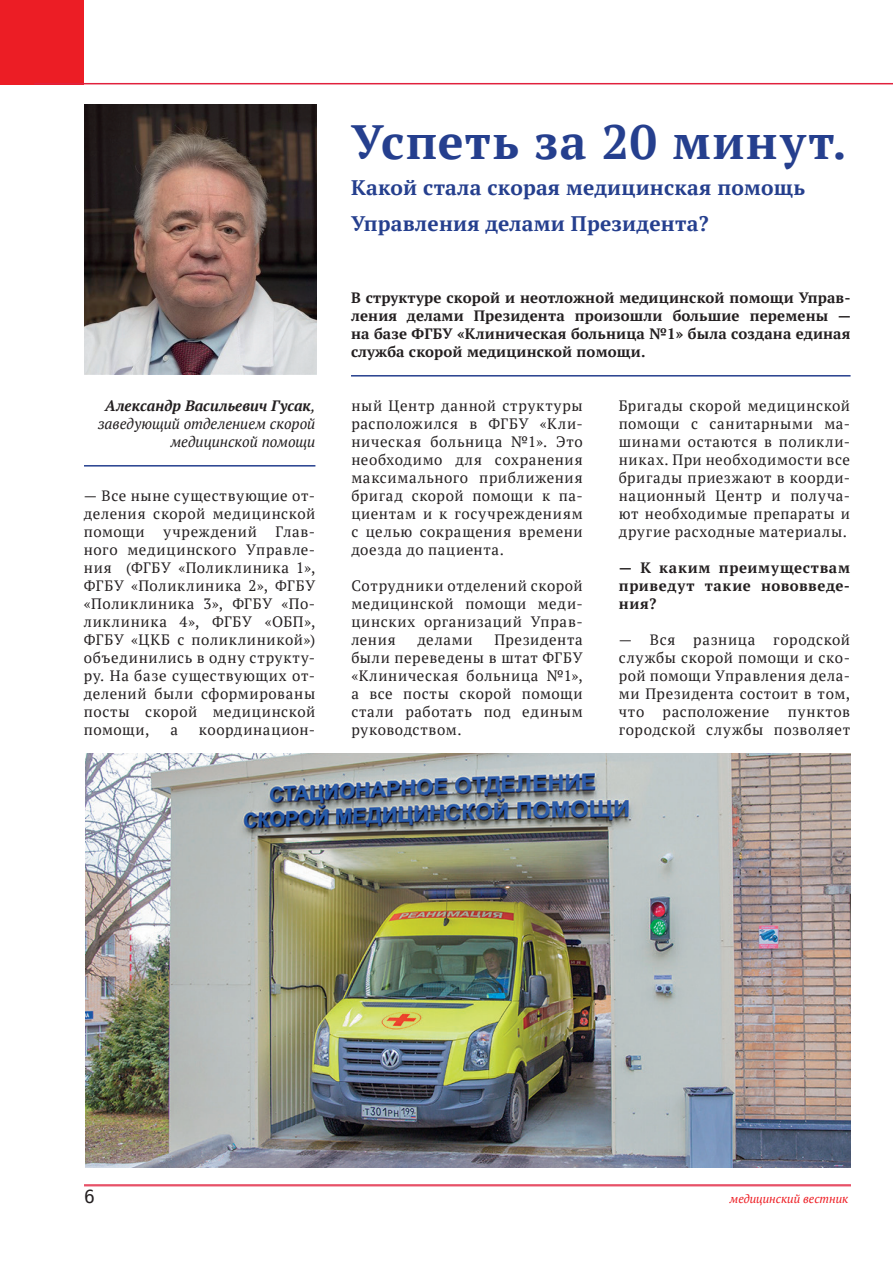
<style>
.page{position:relative;width:893px;height:1263px;background:#fff}
.page>*{position:absolute;margin:0;border:0;box-sizing:border-box;transform-origin:0 0}
.t1{font:700 48px "PT Serif";letter-spacing:.03em;color:#253f8e}
.t2{font:700 21px/36px "PT Serif";letter-spacing:.01em;color:#253f8e}
.t3{font:18px "Menlo";color:#231f20}
.t4{font:15px/18px "PT Serif";letter-spacing:.045em;color:#231f20;text-align:justify}
.t5{font:700 15px/18px "PT Serif";letter-spacing:.01em;color:#231f20;text-align:justify}
.t6{font:italic 15px/18px "PT Serif";letter-spacing:-.005em;color:#231f20;text-align:right}
.t7{font:italic 12px "PT Serif";color:#ee1d23}
.s1{font-weight:700}
</style>
<div class="page">
<img style="left:84px;top:105px;width:232px;height:270px">
<hr style="left:84px;top:465px;width:231px;height:2px;background:#253f8e">
<hr style="left:351px;top:375px;width:499px;height:2px;background:#253f8e">
<img style="left:86px;top:753px;width:765px;height:414px">
<div style="left:0;top:0;width:84px;height:85px;background:#ec1d25"></div>
<hr style="left:34px;top:83px;width:859px;height:1px;background:#e1213d">
<hr style="left:84px;top:1184px;width:767px;height:1px;background:#e1213d">
<hr style="left:84px;top:1185px;width:767px;height:1px;background:#e1213d">
<p class="t6" style="left:98px;top:397px;width:219px"><span class="s1">Александр Васильевич Гусак</span>, заведующий отделением скорой медицинской помощи</p>
<p class="t4" style="left:84px;top:487px;width:233px">— Все ныне существующие от&shy;деления скорой медицинской помощи учреждений Глав&shy;ного медицинского Управле&shy;ния (ФГБУ «Поликлиника 1», ФГБУ «Поликлиника 2», ФГБУ «Поликлиника 3», ФГБУ «По&shy;ликлиника 4», ФГБУ «ОБП», ФГБУ «ЦКБ с поликлиникой») объединились в одну структу&shy;ру. На базе существующих от&shy;делений были сформированы посты скорой медицинской помощи,</p>
<p class="t4" style="left:170px;top:721px;width:9px">а</p>
<p class="t4" style="left:199px;top:721px;width:118px">координацион-</p>
<h1 class="t1" style="left:351px;top:110px;width:497px">Успеть за 20 минут.</h1>
<h2 class="t2" style="left:351px;top:169px;width:456px">Какой стала скорая медицинская помощь<br>Управления делами Президента?</h2>
<p class="t5" style="left:351px;top:288px;width:502px">В структуре скорой и неотложной медицинской помощи Управ&shy;ления делами Президента произошли большие перемены — на базе ФГБУ «Клиническая больница №1» была создана единая служба скорой медицинской помощи.</p>
<p class="t4" style="left:351px;top:397px;width:233px">ный Центр данной структуры расположился в ФГБУ «Кли&shy;ническая больница №1». Это необходимо для сохранения максимального приближения бригад скорой помощи к па&shy;циентам и к госучреждениям с целью сокращения времени доезда до пациента.</p>
<p class="t4" style="left:351px;top:577px;width:233px">Сотрудники отделений скорой медицинской помощи меди&shy;цинских организаций Управ&shy;ления</p>
<p class="t4" style="left:351px;top:631px;width:233px;text-indent:143px">Президента были переведены в штат ФГБУ «Клиническая больница №1», а все посты скорой помощи стали работать под единым руководством.</p>
<p class="t4" style="left:417px;top:631px;width:57px">делами</p>
<p class="t4" style="left:619px;top:397px;width:233px">Бригады скорой медицинской помощи с санитарными ма&shy;шинами остаются в поликли&shy;никах. При необходимости все бригады приезжают в коорди&shy;национный Центр и получа&shy;ют необходимые препараты и другие расходные материалы.</p>
<p class="t5" style="left:619px;top:558px;width:233px">— К каким преимуществам приведут такие нововведе&shy;ния?</p>
<p class="t4" style="left:619px;top:631px;width:233px">— Вся разница городской службы скорой помощи и ско&shy;рой помощи Управления дела&shy;ми Президента состоит в том, что расположение пунктов городской службы позволяет</p>
<p class="t3" style="left:84px;top:1184px;width:12px">6</p>
<p class="t7" style="left:730px;top:1191px;width:120px">медицинский вестник</p>
</div>
